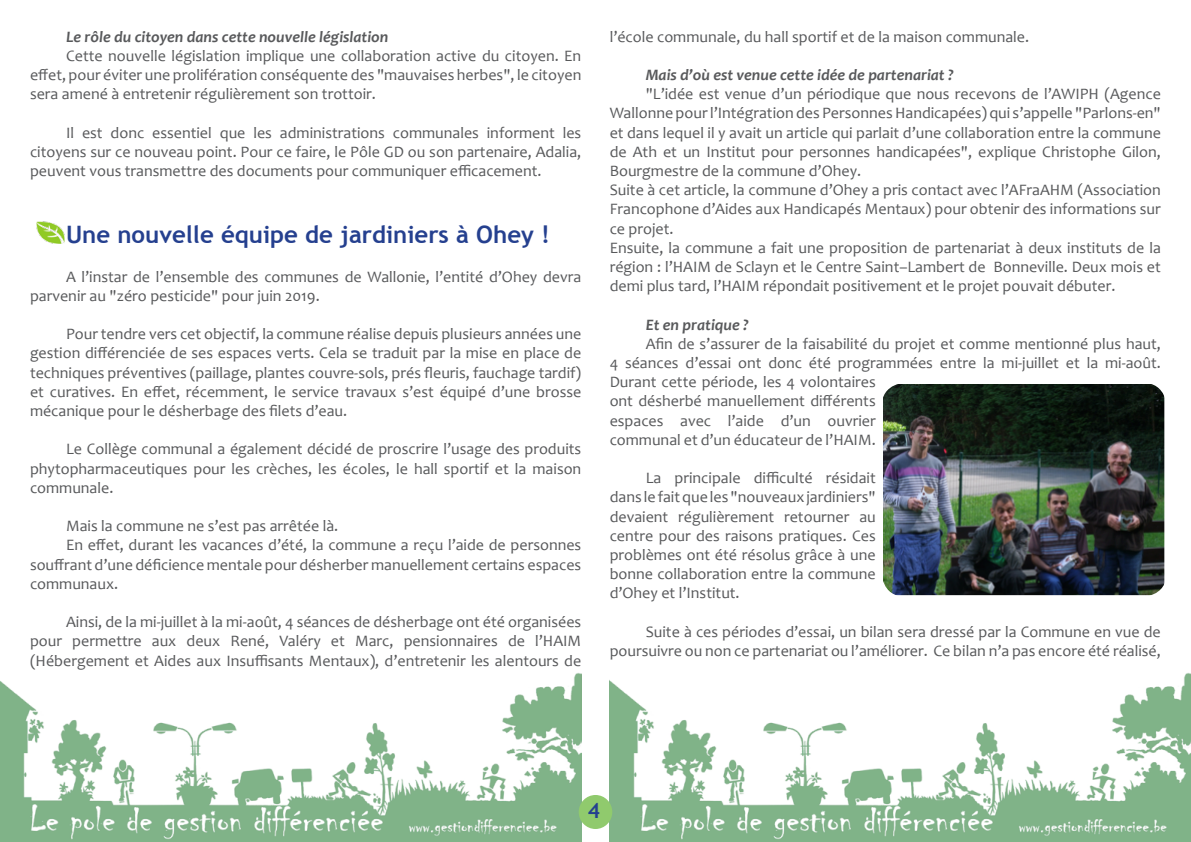
<style>
.page{position:relative;width:1191px;height:842px;background:#fff}
.page>*{position:absolute;margin:0;border:0;box-sizing:border-box;transform-origin:0 0}
.t1{font:700 24px "Trebuchet MS";color:#25408f}
.t2{font:700 21px "Trebuchet MS";color:#25408f}
.t3{font:16px/19.2px "Candara";color:#58595b;text-align:justify}
.t4{font:italic 700 16px "Candara";color:#58595b}
</style>
<div class="page">
<img style="left:0;top:673px;width:582px;height:169px">
<img style="left:609px;top:673px;width:582px;height:169px">
<div style="left:578px;top:795px;width:34px;height:34px;background:#90ca6d;border-radius:50%"></div>
<img style="left:883px;top:384px;width:282px;height:212px">
<img style="left:36px;top:221px;width:28px;height:23px">
<p class="t4" style="left:66px;top:27px;width:324px">Le rôle du citoyen dans cette nouvelle législation</p>
<p class="t3" style="left:30px;top:46px;width:553px;text-indent:36px">Cette nouvelle législation implique une collaboration active du citoyen. En effet, pour éviter une prolifération conséquente des "mauvaises herbes", le citoyen sera amené à entretenir régulièrement son trottoir.</p>
<p class="t3" style="left:30px;top:123px;width:553px;text-indent:36px">Il est donc essentiel que les administrations communales informent les citoyens sur ce nouveau point. Pour ce faire, le Pôle GD ou son partenaire, Adalia, peuvent vous transmettre des documents pour communiquer efficacement.</p>
<h1 class="t1" style="left:66px;top:220px;width:485px">Une nouvelle équipe de jardiniers à Ohey !</h1>
<p class="t3" style="left:30px;top:267px;width:553px;text-indent:36px">A l’instar de l’ensemble des communes de Wallonie, l’entité d’Ohey devra parvenir au "zéro pesticide" pour juin 2019.</p>
<p class="t3" style="left:30px;top:324px;width:553px;text-indent:36px">Pour tendre vers cet objectif, la commune réalise depuis plusieurs années une gestion différenciée de ses espaces verts. Cela se traduit par la mise en place de techniques préventives (paillage, plantes couvre-sols, prés fleuris, fauchage tardif) et curatives. En effet, récemment, le service travaux s’est équipé d’une brosse mécanique pour le désherbage des filets d’eau.</p>
<p class="t3" style="left:30px;top:440px;width:553px;text-indent:36px">Le Collège communal a également décidé de proscrire l’usage des produits phytopharmaceutiques pour les crèches, les écoles, le hall sportif et la maison communale.</p>
<p class="t3" style="left:66px;top:516px;width:274px">Mais la commune ne s’est pas arrêtée là.</p>
<p class="t3" style="left:66px;top:536px;width:517px">En effet, durant les vacances d’été, la commune a reçu l’aide de personnes</p>
<p class="t3" style="left:30px;top:555px;width:553px">souffrant d’une déficience mentale pour désherber manuellement certains espaces</p>
<p class="t3" style="left:30px;top:574px;width:90px">communaux.</p>
<p class="t3" style="left:30px;top:612px;width:553px;text-indent:36px">Ainsi, de la mi-juillet à la mi-août, 4 séances de désherbage ont été organisées pour permettre aux deux René, Valéry et Marc, pensionnaires de l’HAIM (Hébergement et Aides aux Insuffisants Mentaux), d’entretenir les alentours de</p>
<p class="t3" style="left:609px;top:27px;width:421px">l’école communale, du hall sportif et de la maison communale.</p>
<p class="t4" style="left:645px;top:65px;width:309px">Mais d’où est venue cette idée de partenariat ?</p>
<p class="t3" style="left:609px;top:84px;width:553px;text-align:left;text-indent:36px">"L’idée est venue d’un périodique que nous recevons de l’AWIPH (Agence Wallonne pour l’Intégration des Personnes Handicapées) qui s’appelle "Parlons-en" et dans lequel il y avait un article qui parlait d’une collaboration entre la commune de Ath et un Institut pour personnes handicapées", explique Christophe Gilon, Bourgmestre de la commune d’Ohey.<br>Suite à cet article, la commune d’Ohey a pris contact avec l’AFraAHM (Association Francophone d’Aides aux Handicapés Mentaux) pour obtenir des informations sur ce projet.<br>Ensuite, la commune a fait une proposition de partenariat à deux instituts de la région : l’HAIM de Sclayn et le Centre Saint–Lambert de Bonneville. Deux mois et demi plus tard, l’HAIM répondait positivement et le projet pouvait débuter.</p>
<p class="t4" style="left:645px;top:315px;width:105px">Et en pratique ?</p>
<p class="t3" style="left:609px;top:334px;width:553px;text-align:left;text-indent:36px">Afin de s’assurer de la faisabilité du projet et comme mentionné plus haut, 4 séances d’essai ont donc été programmées entre la mi-juillet et la mi-août.<br>Durant cette période, les 4 volontaires<br>ont désherbé manuellement différents<br>espaces avec l’aide d’un ouvrier<br>communal et d’un éducateur de l’HAIM.</p>
<p class="t3" style="left:609px;top:468px;width:268px;text-indent:36px">La principale difficulté résidait dans le fait que les "nouveaux jardiniers" devaient régulièrement retourner au centre pour des raisons pratiques. Ces problèmes ont été résolus grâce à une bonne collaboration entre la commune d’Ohey et l’Institut.</p>
<p class="t3" style="left:609px;top:622px;width:552px;text-align:right">Suite à ces périodes d’essai, un bilan sera dressé par la Commune en vue de poursuivre ou non ce partenariat ou l’améliorer. Ce bilan n’a pas encore été réalisé,</p>
<h2 class="t2" style="left:587px;top:797px;width:14px">4</h2>
</div>
